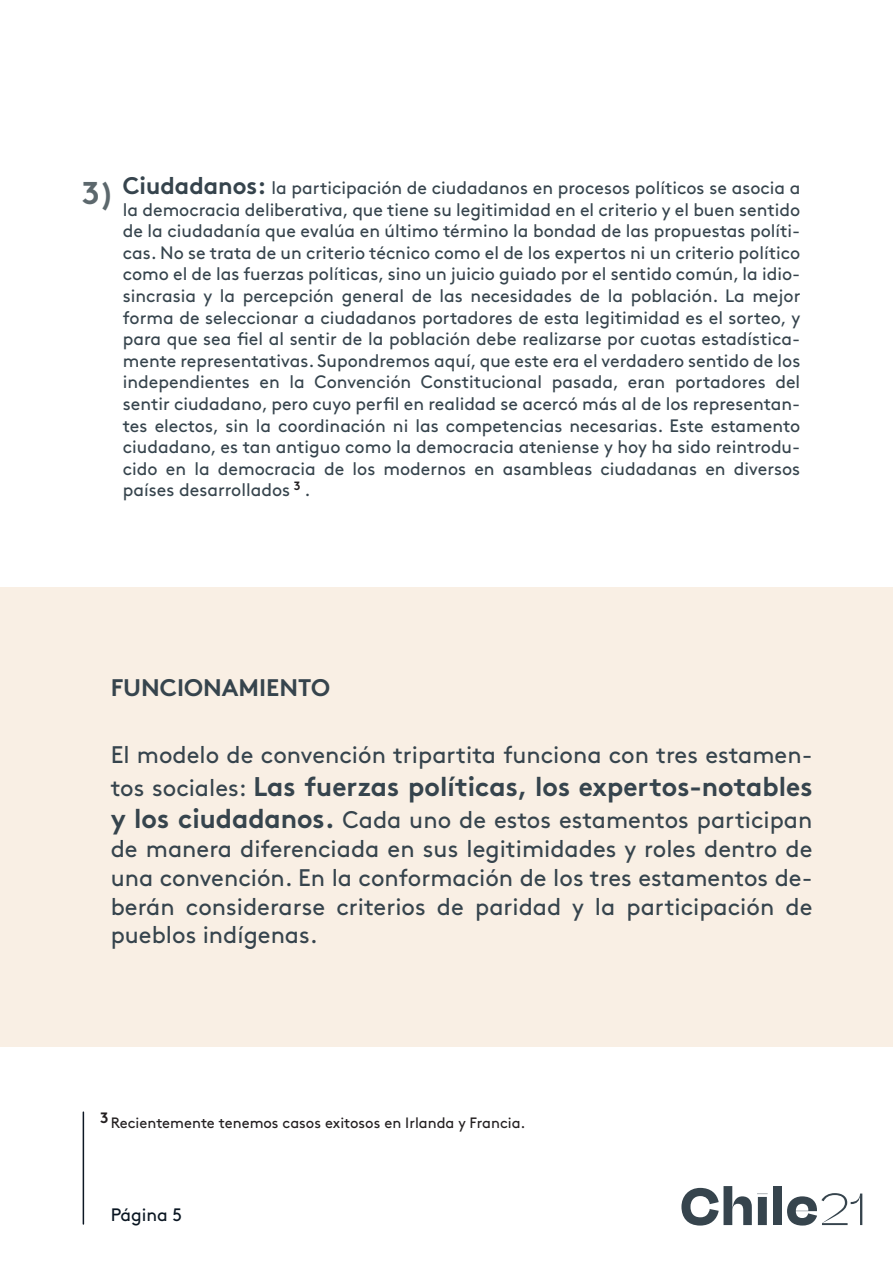
<style>
.page{position:relative;width:893px;height:1263px;background:#fff}
.page>*{position:absolute;margin:0;border:0;box-sizing:border-box;transform-origin:0 0}
.t1{font:700 31.5px "Brown";color:#5c686d}
.t2{font:700 27px "Brown";color:#36444d}
.t3{font:24px/28.8px "Brown";color:#36444d;text-align:justify}
.t4{font:700 24px "Brown";color:#36444d}
.t5{font:18px/21.6px "Brown";color:#36444d;text-align:justify}
.t6{font:18px "Brown";color:#0a1622}
.t7{font:15px "Brown";color:#231f20}
.t8{font:700 15px "Brown";color:#231f20}
.t9{font:700 12px "Brown";color:#231f20}
.s1{font-weight:700;font-size:24px}
.s2{font-weight:400;font-size:24px}
.s3{font-weight:700;font-size:27px}
</style>
<div class="page">
<div style="left:0;top:587px;width:893px;height:460px;background:#f9efe4"></div>
<svg style="left:681px;top:1186px;width:87px;height:39px"></svg>
<div style="left:773px;top:1186px;width:9px;height:39px;background:#36444d"></div>
<svg style="left:787px;top:1193px;width:75px;height:32px"></svg>
<hr style="left:83px;top:1112px;width:1px;height:112px;background:#0d1723">
<h1 class="t1" style="left:82px;top:167px;width:34px">3)</h1>
<p class="t5" style="left:123px;top:175px;width:679px"><span class="s1">Ciudadanos:</span> la participación de ciudadanos en procesos políticos se asocia a la democracia deliberativa, que tiene su legitimidad en el criterio y el buen sentido de la ciudadanía que evalúa en último término la bondad de las propuestas políti&shy;cas. No se trata de un criterio técnico como el de los expertos ni un criterio político como el de las fuerzas políticas, sino un juicio guiado por el sentido común, la idio&shy;sincrasia y la percepción general de las necesidades de la población. La mejor forma de seleccionar a ciudadanos portadores de esta legitimidad es el sorteo, y para que sea fiel al sentir de la población debe realizarse por cuotas estadística&shy;mente representativas. Supondremos aquí, que este era el verdadero sentido de los independientes en la Convención Constitucional pasada, eran portadores del sentir ciudadano, pero cuyo perfil en realidad se acercó más al de los representan&shy;tes electos, sin la coordinación ni las competencias necesarias. Este estamento ciudadano, es tan antiguo como la democracia ateniense y hoy ha sido reintrodu&shy;cido en la democracia de los modernos en asambleas ciudadanas en diversos países desarrollados .</p>
<p class="t9" style="left:294px;top:476px;width:8px">3</p>
<h3 class="t4" style="left:111px;top:668px;width:221px">FUNCIONAMIENTO</h3>
<h3 class="t3" style="left:111px;top:739px;width:703px">El modelo de convención tripartita funciona con tres estamen-</h3>
<h2 class="t2" style="left:111px;top:764px;width:703px"><span class="s2">tos sociales:</span> Las fuerzas políticas, los expertos-notables</h2>
<p class="t3" style="left:111px;top:803px;width:703px"><span class="s3">y los ciudadanos.</span> Cada uno de estos estamentos participan de manera diferenciada en sus legitimidades y roles dentro de una convención. En la conformación de los tres estamentos de&shy;berán considerarse criterios de paridad y la participación de pueblos indígenas.</p>
<p class="t8" style="left:100px;top:1105px;width:10px">3</p>
<p class="t7" style="left:111px;top:1112px;width:416px">Recientemente tenemos casos exitosos en Irlanda y Francia.</p>
<p class="t6" style="left:111px;top:1201px;width:73px">Página 5</p>
</div>
